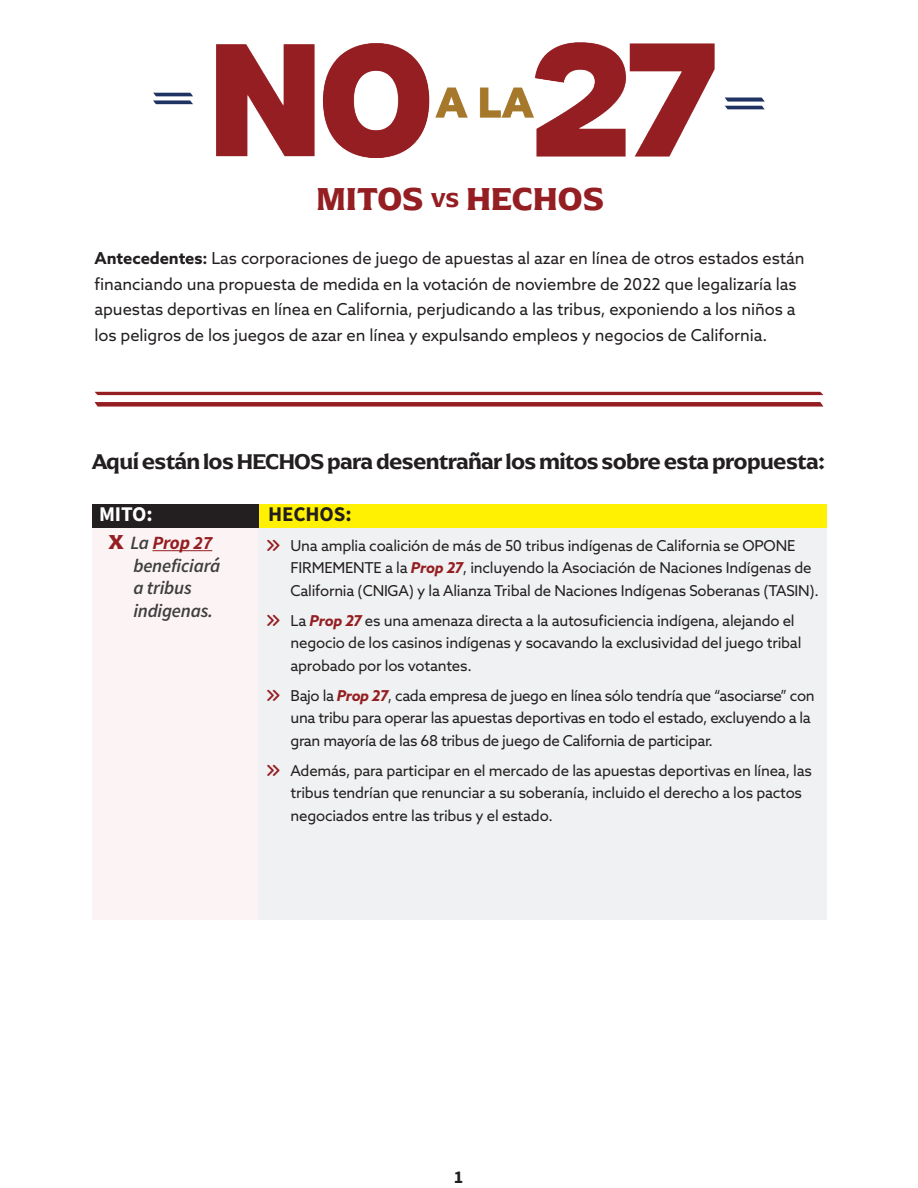
<style>
.page{position:relative;width:918px;height:1188px;background:#fff}
.page>*{position:absolute;margin:0;border:0;box-sizing:border-box;transform-origin:0 0}
.t1{font:700 33px "Arpona";letter-spacing:.01em;color:#941e22}
.t2{font:600 22.2px "Arpona";letter-spacing:-.03em;color:#231f20}
.Facts_Shaded{font:21px "Source Sans Variable";letter-spacing:-.005em;color:#231f20}
.Myth_Shade{font:21px "Source Sans Variable";color:#fff}
.t3{font:700 21px "Arpona";color:#941e22}
.t4{font:italic 18.75px/22.5px "Source Sans Variable";letter-spacing:-.01em;color:#3e3e3f}
.t5{font:18px "Source Sans Variable";color:#231f20}
.Body-Text{font:16.5px/25.5px "Azo Sans";letter-spacing:-.005em;color:#231f20}
.t6{font:15px/22.5px "Azo Sans";letter-spacing:-.015em;color:#231f20}
.s1{font-size:21px}
.s2{font-weight:700}
.s3{font-weight:700;font-style:italic;color:#941e22}
.s4{color:#941e22}
</style>
<div class="page">
<div style="left:92px;top:528px;width:166px;height:392px;background:#fcf4f4"></div>
<div style="left:258px;top:528px;width:569px;height:392px;background:#f0f1f2"></div>
<hr style="left:95px;top:392px;width:728px;height:3px;background:#941e22">
<svg style="left:95px;top:402px;width:728px;height:5px;background:#9e3438"></svg>
<div style="left:258px;top:504px;width:569px;height:24px;background:#fff101"></div>
<hr style="left:152px;top:550px;width:60px;height:1px;background:#941e22">
<div style="left:92px;top:504px;width:166px;height:24px;background:#231f20"></div>
<img style="left:154px;top:43px;width:610px;height:114px">
<p class="t1" style="left:317px;top:179px;width:289px">MITOS <span class="s1">VS</span> HECHOS</p>
<p class="Body-Text" style="left:95px;top:245px;width:712px"><span class="s2">Antecedentes:</span> Las corporaciones de juego de apuestas al azar en línea de otros estados están financiando una propuesta de medida en la votación de noviembre de 2022 que legalizaría las apuestas deportivas en línea en California, perjudicando a las tribus, exponiendo a los niños a los peligros de los juegos de azar en línea y expulsando empleos y negocios de California.</p>
<p class="t2" style="left:92px;top:447px;width:734px">Aquí están los HECHOS para desentrañar los mitos sobre esta propuesta:</p>
<p class="Facts_Shaded" style="left:268px;top:501px;width:85px">HECHOS:</p>
<p class="t6" style="left:291px;top:534px;width:530px">Una amplia coalición de más de 50 tribus indígenas de California se OPONE<br>FIRMEMENTE a la <span class="s3">Prop 27</span>, incluyendo la Asociación de Naciones Indígenas de<br>California (CNIGA) y la Alianza Tribal de Naciones Indígenas Soberanas (TASIN).</p>
<p class="t6" style="left:291px;top:609px;width:512px">La <span class="s3">Prop 27</span> es una amenaza directa a la autosuficiencia indígena, alejando el negocio de los casinos indígenas y socavando la exclusividad del juego tribal aprobado por los votantes.</p>
<p class="t6" style="left:291px;top:684px;width:526px">Bajo la <span class="s3">Prop 27</span>, cada empresa de juego en línea sólo tendría que “asociarse” con una tribu para operar las apuestas deportivas en todo el estado, excluyendo a la gran mayoría de las 68 tribus de juego de California de participar.</p>
<p class="t6" style="left:291px;top:759px;width:523px">Además, para participar en el mercado de las apuestas deportivas en línea, las tribus tendrían que renunciar a su soberanía, incluido el derecho a los pactos negociados entre las tribus y el estado.</p>
<p class="Myth_Shade" style="left:99px;top:501px;width:55px">MITO:</p>
<p class="t3" style="left:109px;top:529px;width:16px">X</p>
<h2 class="t4" style="left:130px;top:532px;width:91px">La <span class="s4">Prop 27 </span>beneficiará a tribus indigenas.</h2>
<p class="t5" style="left:454px;top:1166px;width:11px">1</p>
</div>
